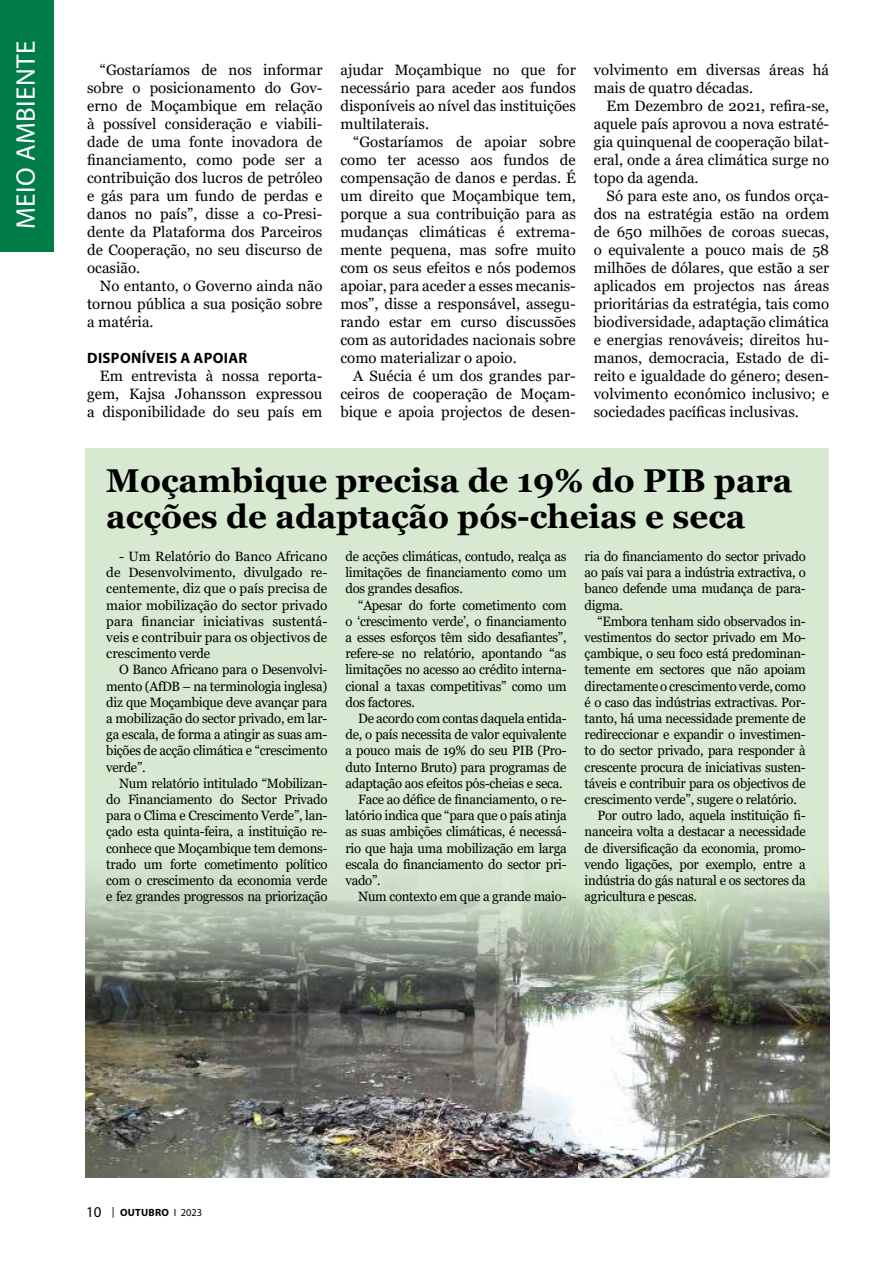
<style>
.page{position:relative;width:893px;height:1263px;background:#fff}
.page>*{position:absolute;margin:0;border:0;box-sizing:border-box;transform-origin:0 0}
.t1{font:700 33px/36px "Georgia";color:#000}
.t2{font:27px "Myriad Pro";letter-spacing:.02em;color:#fff}
.t3{font:15px/18px "Georgia";color:#000;text-align:justify}
.t4{font:700 15px "Myriad Pro";letter-spacing:.02em;color:#000}
.t5{font:13.5px/16.2px "Georgia";letter-spacing:-.02em;color:#000;text-align:justify}
.t6{font:700 10.5px "Myriad Pro";letter-spacing:.02em;color:#000}
.s1{font-weight:400;font-size:15px}
.s2{font-weight:400}
</style>
<div class="page">
<div style="left:0;top:0;width:53px;height:252px;background:#007c48"></div>
<div style="left:85px;top:449px;width:744px;height:729px;background:#d8e9d2"></div>
<img style="left:85px;top:877px;width:744px;height:301px">
<h2 class="t2" style="left:9px;top:229px;width:190px;rotate:-90deg">MEIO AMBIENTE</h2>
<p class="t3" style="left:87px;top:61px;width:237px;text-indent:13px">“Gostaríamos de nos informar sobre o posicionamento do Gov&shy;erno de Moçambique em relação à possível consideração e viabili&shy;dade de uma fonte inovadora de financiamento, como pode ser a contribuição dos lucros de petróleo e gás para um fundo de perdas e danos no país”, disse a co-Presi&shy;dente da Plataforma dos Parceiros de Cooperação, no seu discurso de ocasião.</p>
<p class="t3" style="left:87px;top:277px;width:237px;text-indent:13px">No entanto, o Governo ainda não tornou pública a sua posição sobre a matéria.</p>
<p class="t4" style="left:87px;top:348px;width:162px">DISPONÍVEIS A APOIAR</p>
<p class="t3" style="left:87px;top:367px;width:237px;text-indent:13px">Em entrevista à nossa reporta&shy;gem, Kajsa Johansson expressou a disponibilidade do seu país em</p>
<p class="t3" style="left:340px;top:61px;width:237px">ajudar Moçambique no que for necessário para aceder aos fundos disponíveis ao nível das instituições multilaterais.</p>
<p class="t3" style="left:340px;top:133px;width:237px;text-indent:13px">“Gostaríamos de apoiar sobre como ter acesso aos fundos de compensação de danos e perdas. É um direito que Moçambique tem, porque a sua contribuição para as mudanças climáticas é extrema&shy;mente pequena, mas sofre muito com os seus efeitos e nós podemos apoiar, para aceder a esses mecanis&shy;mos”, disse a responsável, assegu&shy;rando estar em curso discussões com as autoridades nacionais sobre como materializar o apoio.</p>
<p class="t3" style="left:340px;top:367px;width:237px;text-indent:13px">A Suécia é um dos grandes par&shy;ceiros de cooperação de Moçam&shy;bique e apoia projectos de desen-</p>
<p class="t3" style="left:594px;top:61px;width:237px">volvimento em diversas áreas há mais de quatro décadas.</p>
<p class="t3" style="left:594px;top:97px;width:237px;text-indent:13px">Em Dezembro de 2021, refira-se, aquele país aprovou a nova estraté&shy;gia quinquenal de cooperação bilat&shy;eral, onde a área climática surge no topo da agenda.</p>
<p class="t3" style="left:594px;top:187px;width:237px;text-indent:13px">Só para este ano, os fundos orça&shy;dos na estratégia estão na ordem de 650 milhões de coroas suecas, o equivalente a pouco mais de 58 milhões de dólares, que estão a ser aplicados em projectos nas áreas prioritárias da estratégia, tais como biodiversidade, adaptação climática e energias renováveis; direitos hu&shy;manos, democracia, Estado de di&shy;reito e igualdade do género; desen&shy;volvimento económico inclusivo; e sociedades pacíficas inclusivas.</p>
<h1 class="t1" style="left:106px;top:462px;width:688px">Moçambique precisa de 19% do PIB para acções de adaptação pós-cheias e seca</h1>
<p class="t5" style="left:106px;top:548px;width:223px;text-indent:13px">- Um Relatório do Banco Africano de Desenvolvimento, divulgado re&shy;centemente, diz que o país precisa de maior mobilização do sector privado para financiar iniciativas sustentá&shy;veis e contribuir para os objectivos de crescimento verde</p>
<p class="t5" style="left:106px;top:662px;width:223px;text-indent:13px">O Banco Africano para o Desenvolvi&shy;mento (AfDB – na terminologia inglesa) diz que Moçambique deve avançar para a mobilização do sector privado, em lar&shy;ga escala, de forma a atingir as suas am&shy;bições de acção climática e “crescimento verde”.</p>
<p class="t5" style="left:106px;top:775px;width:223px;text-indent:13px">Num relatório intitulado “Mobilizan&shy;do Financiamento do Sector Privado para o Clima e Crescimento Verde”, lan&shy;çado esta quinta-feira, a instituição re&shy;conhece que Moçambique tem demons&shy;trado um forte cometimento político com o crescimento da economia verde e fez grandes progressos na priorização</p>
<p class="t5" style="left:585px;top:548px;width:223px">ria do financiamento do sector privado ao país vai para a indústria extractiva, o banco defende uma mudança de para&shy;digma.</p>
<p class="t5" style="left:597px;top:613px;width:210px">“Embora tenham sido observados in-</p>
<p class="t5" style="left:585px;top:629px;width:223px">vestimentos do sector privado em Mo-</p>
<p class="t5" style="left:585px;top:646px;width:223px">çambique, o seu foco está predominan-</p>
<p class="t5" style="left:585px;top:662px;width:223px">temente em sectores que não apoiam</p>
<p class="t5" style="left:585px;top:678px;width:223px">directamente o crescimento verde, como</p>
<p class="t5" style="left:585px;top:694px;width:223px">é o caso das indústrias extractivas. Por-</p>
<p class="t5" style="left:585px;top:710px;width:223px">tanto, há uma necessidade premente de</p>
<p class="t5" style="left:585px;top:727px;width:223px">redireccionar e expandir o investimen-</p>
<p class="t5" style="left:585px;top:743px;width:223px">to do sector privado, para responder à</p>
<p class="t5" style="left:585px;top:759px;width:223px">crescente procura de iniciativas susten-</p>
<p class="t5" style="left:585px;top:775px;width:223px">táveis e contribuir para os objectivos de</p>
<p class="t5" style="left:585px;top:791px;width:214px">crescimento verde”, sugere o relatório.</p>
<p class="t5" style="left:597px;top:808px;width:210px">Por outro lado, aquela instituição fi-</p>
<p class="t5" style="left:585px;top:824px;width:223px">nanceira volta a destacar a necessidade</p>
<p class="t5" style="left:585px;top:840px;width:223px">de diversificação da economia, promo-</p>
<p class="t5" style="left:585px;top:856px;width:223px">vendo ligações, por exemplo, entre a</p>
<p class="t5" style="left:585px;top:872px;width:223px">indústria do gás natural e os sectores da</p>
<p class="t5" style="left:585px;top:889px;width:114px">agricultura e pescas.</p>
<p class="t5" style="left:345px;top:548px;width:223px">de acções climáticas, contudo, realça as limitações de financiamento como um dos grandes desafios.</p>
<p class="t5" style="left:345px;top:597px;width:223px;text-indent:13px">“Apesar do forte cometimento com o ‘crescimento verde’, o financiamento a esses esforços têm sido desafiantes”, refere-se no relatório, apontando “as limitações no acesso ao crédito interna&shy;cional a taxas competitivas” como um dos factores.</p>
<p class="t5" style="left:358px;top:710px;width:210px">De acordo com contas daquela entida-</p>
<p class="t5" style="left:345px;top:727px;width:223px">de, o país necessita de valor equivalente</p>
<p class="t5" style="left:345px;top:743px;width:223px">a pouco mais de 19% do seu PIB (Pro-</p>
<p class="t5" style="left:345px;top:759px;width:223px">duto Interno Bruto) para programas de</p>
<p class="t5" style="left:345px;top:775px;width:219px">adaptação aos efeitos pós-cheias e seca.</p>
<p class="t5" style="left:358px;top:791px;width:210px">Face ao défice de financiamento, o re-</p>
<p class="t5" style="left:345px;top:808px;width:223px">latório indica que “para que o país atinja</p>
<p class="t5" style="left:345px;top:824px;width:223px">as suas ambições climáticas, é necessá-</p>
<p class="t5" style="left:345px;top:840px;width:223px">rio que haja uma mobilização em larga</p>
<p class="t5" style="left:345px;top:856px;width:223px">escala do financiamento do sector pri-</p>
<p class="t5" style="left:345px;top:872px;width:37px">vado”.</p>
<p class="t5" style="left:358px;top:889px;width:210px">Num contexto em que a grande maio-</p>
<p class="t6" style="left:86px;top:1205px;width:117px"><span class="s1">10</span> OUTUBRO <span class="s2">I 2023</span></p>
</div>
